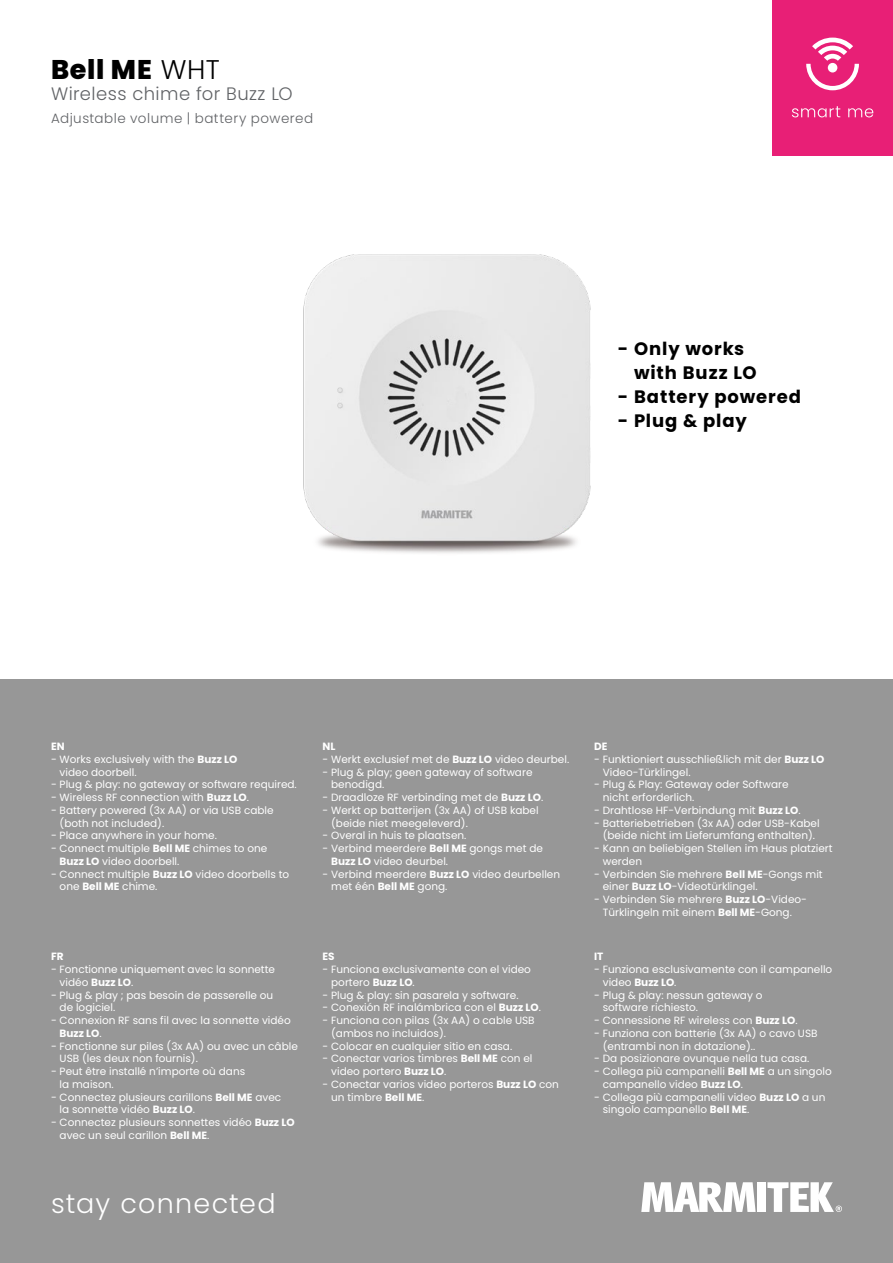
<style>
.page{position:relative;width:893px;height:1263px;background:#fff}
.page>*{position:absolute;margin:0;border:0;box-sizing:border-box;transform-origin:0 0}
.t1{font:300 27px "Poppins";letter-spacing:.045em;color:#fff}
.t2{font:800 27px "Poppins";letter-spacing:.025em;color:#000}
.t3{font:700 18px/24px "Poppins";letter-spacing:.05em;color:#000}
.t4{font:300 18px "Poppins";letter-spacing:.025em;color:#616366}
.t5{font:300 13.5px "Poppins";letter-spacing:.035em;color:#616366}
.t6{font:10.5px/12.8px "Poppins";color:#fff}
.t7{font:700 10.5px "Poppins";color:#fff}
.s1{font-weight:300}
.s2{font-weight:700}
</style>
<div class="page">
<div style="left:0;top:679px;width:893px;height:584px;background:#979797"></div>
<svg style="left:641px;top:1182px;width:115px;height:30px"></svg>
<div style="left:757px;top:1182px;width:9px;height:30px;background:#fff"></div>
<svg style="left:767px;top:1182px;width:75px;height:30px"></svg>
<div style="left:772px;top:0;width:121px;height:156px;background:#e81f76"></div>
<svg style="left:792px;top:106px;width:48px;height:11px"></svg>
<svg style="left:848px;top:108px;width:25px;height:9px"></svg>
<svg style="left:806px;top:38px;width:53px;height:52px"></svg>
<div style="left:828px;top:63px;width:9px;height:9px;background:#fff;border-radius:50%"></div>
<img style="left:303px;top:254px;width:288px;height:299px">
<h1 class="t2" style="left:51px;top:54px;width:170px">Bell ME <span class="s1">WHT</span></h1>
<h2 class="t4" style="left:51px;top:84px;width:243px">Wireless chime for Buzz LO</h2>
<p class="t5" style="left:51px;top:110px;width:264px">Adjustable volume | battery powered</p>
<h2 class="t3" style="left:634px;top:337px;width:124px;text-indent:-16px">- Only works with Buzz LO</h2>
<h2 class="t3" style="left:618px;top:385px;width:184px">- Battery powered</h2>
<h2 class="t3" style="left:618px;top:409px;width:130px">- Plug &amp; play</h2>
<p class="t7" style="left:51px;top:740px;width:15px">EN</p>
<p class="t6" style="left:60px;top:753px;width:179px;text-indent:-9px">- Works exclusively with the <span class="s2">Buzz LO </span>video doorbell.</p>
<p class="t6" style="left:51px;top:778px;width:247px">- Plug &amp; play: no gateway or software required.</p>
<p class="t6" style="left:51px;top:791px;width:199px">- Wireless RF connection with <span class="s2">Buzz LO</span>.</p>
<p class="t6" style="left:60px;top:804px;width:216px;text-indent:-9px">- Battery powered (3x AA) or via USB cable (both not included).</p>
<p class="t6" style="left:51px;top:829px;width:167px">- Place anywhere in your home.</p>
<p class="t6" style="left:60px;top:842px;width:209px;text-indent:-9px">- Connect multiple <span class="s2">Bell ME</span> chimes to one<br><span class="s2">Buzz LO</span> video doorbell.</p>
<p class="t6" style="left:60px;top:867px;width:231px;text-indent:-9px">- Connect multiple <span class="s2">Buzz LO</span> video doorbells to one <span class="s2">Bell ME</span> chime.</p>
<p class="t7" style="left:51px;top:951px;width:14px">FR</p>
<p class="t6" style="left:60px;top:963px;width:217px;text-indent:-9px">- Fonctionne uniquement avec la sonnette vidéo <span class="s2">Buzz LO</span>.</p>
<p class="t6" style="left:60px;top:989px;width:215px;text-indent:-9px">- Plug &amp; play ; pas besoin de passerelle ou de logiciel.</p>
<p class="t6" style="left:60px;top:1014px;width:233px;text-indent:-9px">- Connexion RF sans fil avec la sonnette vidéo<br><span class="s2">Buzz LO</span>.</p>
<p class="t6" style="left:60px;top:1040px;width:240px;text-indent:-9px">- Fonctionne sur piles (3x AA) ou avec un câble<br>USB (les deux non fournis).</p>
<p class="t6" style="left:60px;top:1065px;width:187px;text-indent:-9px">- Peut être installé n’importe où dans la maison.</p>
<p class="t6" style="left:60px;top:1091px;width:223px;text-indent:-9px">- Connectez plusieurs carillons <span class="s2">Bell ME</span> avec la sonnette vidéo <span class="s2">Buzz LO</span>.</p>
<p class="t6" style="left:60px;top:1116px;width:237px;text-indent:-9px">- Connectez plusieurs sonnettes vidéo <span class="s2">Buzz LO </span>avec un seul carillon <span class="s2">Bell ME</span>.</p>
<h1 class="t1" style="left:51px;top:1187px;width:226px">stay connected</h1>
<p class="t7" style="left:323px;top:740px;width:14px">NL</p>
<p class="t6" style="left:323px;top:753px;width:248px">- Werkt exclusief met de <span class="s2">Buzz LO</span> video deurbel.</p>
<p class="t6" style="left:331px;top:765px;width:203px;text-indent:-9px">- Plug &amp; play; geen gateway of software benodigd.</p>
<p class="t6" style="left:323px;top:791px;width:222px">- Draadloze RF verbinding met de <span class="s2">Buzz LO</span>.</p>
<p class="t6" style="left:331px;top:804px;width:209px;text-indent:-9px">- Werkt op batterijen (3x AA) of USB kabel (beide niet meegeleverd).</p>
<p class="t6" style="left:323px;top:829px;width:145px">- Overal in huis te plaatsen.</p>
<p class="t6" style="left:331px;top:842px;width:213px;text-indent:-9px">- Verbind meerdere <span class="s2">Bell ME</span> gongs met de<br><span class="s2">Buzz LO</span> video deurbel.</p>
<p class="t6" style="left:331px;top:867px;width:230px;text-indent:-9px">- Verbind meerdere <span class="s2">Buzz LO</span> video deurbellen met één <span class="s2">Bell ME</span> gong.</p>
<p class="t7" style="left:323px;top:951px;width:14px">ES</p>
<p class="t6" style="left:331px;top:963px;width:201px;text-indent:-9px">- Funciona exclusivamente con el video portero <span class="s2">Buzz LO</span>.</p>
<p class="t6" style="left:323px;top:989px;width:197px">- Plug &amp; play: sin pasarela y software.</p>
<p class="t6" style="left:323px;top:1001px;width:220px">- Conexión RF inalámbrica con el <span class="s2">Buzz LO</span>.</p>
<p class="t6" style="left:331px;top:1014px;width:205px;text-indent:-9px">- Funciona con pilas (3x AA) o cable USB (ambos no incluidos).</p>
<p class="t6" style="left:323px;top:1040px;width:191px">- Colocar en cualquier sitio en casa.</p>
<p class="t6" style="left:331px;top:1052px;width:203px;text-indent:-9px">- Conectar varios timbres <span class="s2">Bell ME</span> con el video portero <span class="s2">Buzz LO</span>.</p>
<p class="t6" style="left:331px;top:1078px;width:229px;text-indent:-9px">- Conectar varios video porteros <span class="s2">Buzz LO</span> con un timbre <span class="s2">Bell ME</span>.</p>
<p class="t7" style="left:594px;top:740px;width:15px">DE</p>
<p class="t6" style="left:603px;top:753px;width:223px;text-indent:-9px">- Funktioniert ausschließlich mit der <span class="s2">Buzz LO<br></span>Video-Türklingel.</p>
<p class="t6" style="left:603px;top:778px;width:187px;text-indent:-9px">- Plug &amp; Play: Gateway oder Software nicht erforderlich.</p>
<p class="t6" style="left:594px;top:804px;width:208px">- Drahtlose HF-Verbindung mit <span class="s2">Buzz LO</span>.</p>
<p class="t6" style="left:594px;top:816px;width:227px;text-align:center">- Batteriebetrieben (3x AA) oder USB-Kabel (beide nicht im Lieferumfang enthalten).</p>
<p class="t6" style="left:603px;top:842px;width:231px;text-indent:-9px">- Kann an beliebigen Stellen im Haus platziert werden</p>
<p class="t6" style="left:603px;top:867px;width:221px;text-indent:-9px">- Verbinden Sie mehrere <span class="s2">Bell ME</span>-Gongs mit einer <span class="s2">Buzz LO</span>-Videotürklingel.</p>
<p class="t6" style="left:603px;top:893px;width:206px;text-indent:-9px">- Verbinden Sie mehrere <span class="s2">Buzz LO</span>-Video-<br>Türklingeln mit einem <span class="s2">Bell ME</span>-Gong.</p>
<p class="t7" style="left:594px;top:951px;width:11px">IT</p>
<p class="t6" style="left:603px;top:963px;width:231px;text-indent:-9px">- Funziona esclusivamente con il campanello video <span class="s2">Buzz LO</span>.</p>
<p class="t6" style="left:603px;top:989px;width:161px;text-indent:-9px">- Plug &amp; play: nessun gateway o software richiesto.</p>
<p class="t6" style="left:594px;top:1014px;width:205px">- Connessione RF wireless con <span class="s2">Buzz LO</span>.</p>
<p class="t6" style="left:603px;top:1027px;width:216px;text-indent:-9px">- Funziona con batterie (3x AA) o cavo USB (entrambi non in dotazione)..</p>
<p class="t6" style="left:594px;top:1052px;width:217px">- Da posizionare ovunque nella tua casa.</p>
<p class="t6" style="left:603px;top:1065px;width:230px;text-indent:-9px">- Collega più campanelli <span class="s2">Bell ME</span> a un singolo campanello video <span class="s2">Buzz LO</span>.</p>
<p class="t6" style="left:603px;top:1090px;width:224px;text-indent:-9px">- Collega più campanelli video <span class="s2">Buzz LO</span> a un singolo campanello <span class="s2">Bell ME</span>.</p>
</div>
